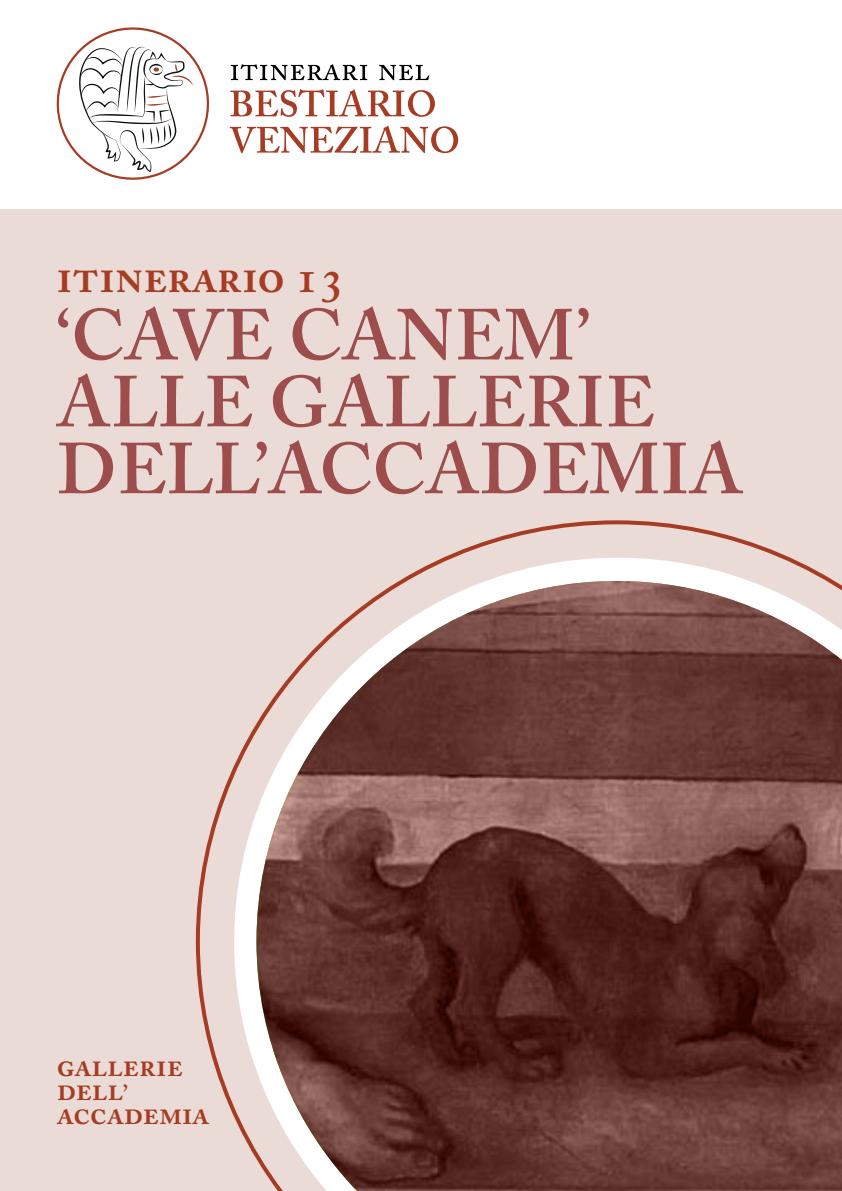
<style>
.page{position:relative;width:842px;height:1191px;background:#fff}
.page>*{position:absolute;margin:0;border:0;box-sizing:border-box;transform-origin:0 0}
.t1{font:600 71.2px/66.8px "Adobe Caslon Pro";letter-spacing:.005em;color:#9c4d4c}
.t2{font:600 47.4px "Adobe Caslon Pro";color:#a63c23}
.t3{font:600 32px/24px "Adobe Caslon Pro";color:#a63c23}
</style>
<div class="page">
<div style="left:0;top:209px;width:842px;height:982px;background:#ebdbd6"></div>
<svg style="left:231px;top:64px;width:136px;height:16px"></svg>
<svg style="left:379px;top:65px;width:50px;height:15px"></svg>
<svg style="left:230px;top:89px;width:205px;height:28px"></svg>
<svg style="left:230px;top:126px;width:228px;height:27px"></svg>
<svg style="left:56px;top:27px;width:154px;height:153px"></svg>
<svg style="left:196px;top:520px;width:638px;height:638px"></svg>
<svg style="left:257px;top:581px;width:585px;height:610px;background:#764c46"></svg>
<p class="t2" style="left:57px;top:248px;width:287px">itinerario 13</p>
<p class="t1" style="left:57px;top:301px;width:688px">‘CAVE CANEM’<br>ALLE GALLERIE<br>DELL’ACCADEMIA</p>
<p class="t3" style="left:57px;top:1052px;width:154px">gallerie dell, accademia</p>
</div>
